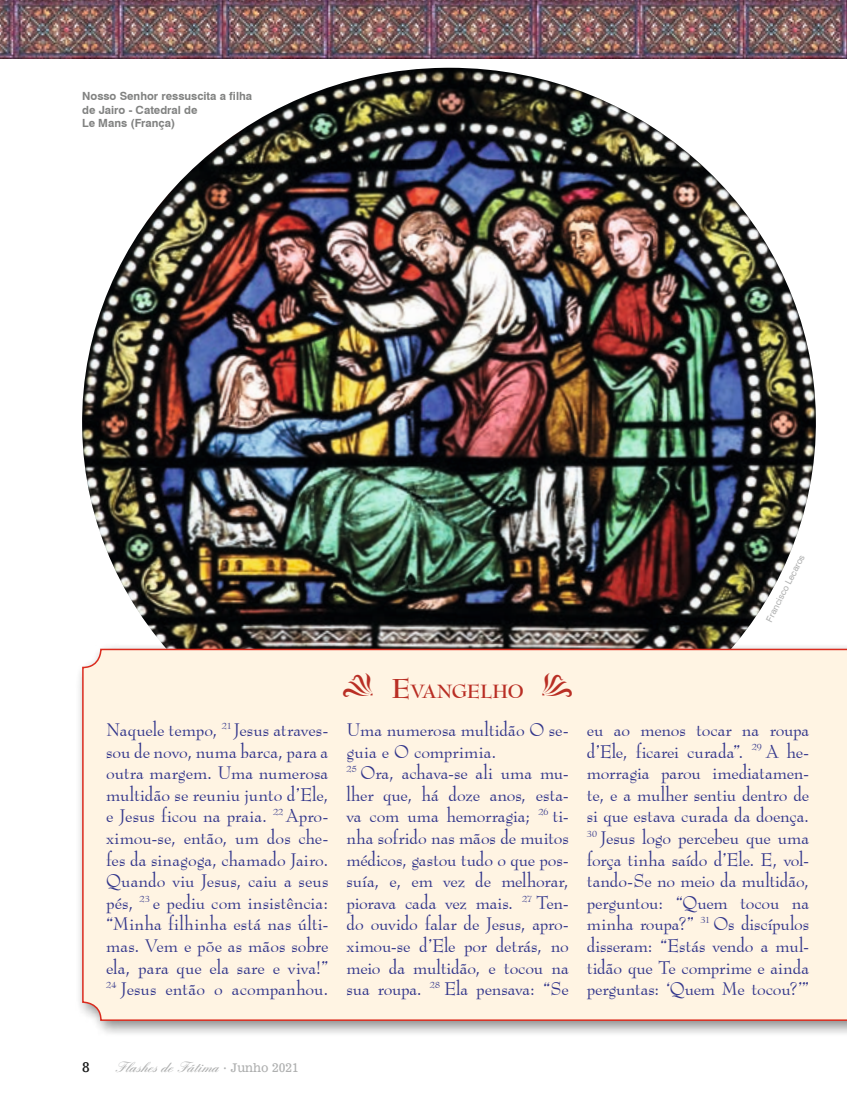
<style>
.page{position:relative;width:847px;height:1106px;background:#fff}
.page>*{position:absolute;margin:0;border:0;box-sizing:border-box;transform-origin:0 0}
.t1{font:700 18.9px "Bernhard Modern BT";letter-spacing:-.025em;color:#b92e24}
.t2{font:18px/21.6px "Bernhard Modern BT";letter-spacing:-.005em;color:#31358b;text-align:justify}
.t3{font:600 15px "Englische Sch T";color:#afb0b0}
.t4{font:13.5px "News 701 BT Roman A";color:#151616}
.t5{font:700 11.25px/13.5px "Swiss 721 BT";color:#818281}
.t6{font:9px "Swiss 721 BT";color:#afb0b0}
.s1{font-size:27px}
.s2{font-family:"News 701 BT Roman A";font-weight:400;font-size:12px}
</style>
<div class="page">
<img style="left:0;top:0;width:846px;height:59px">
<img style="left:82px;top:68px;width:734px;height:573px">
<div style="left:75px;top:641px;width:771px;height:396px;background:#151616;opacity:.5"></div>
<div style="left:82px;top:648px;width:764px;height:372px;background:#fff4e3"></div>
<svg style="left:343px;top:673px;width:29px;height:23px"></svg>
<svg style="left:542px;top:673px;width:30px;height:23px"></svg>
<p class="t5" style="left:82px;top:89px;width:171px">Nosso Senhor ressuscita a filha de Jairo - Catedral de<br>Le Mans (França)</p>
<p class="t1" style="left:391px;top:679px;width:134px"><span class="s1">E</span>vangelho</p>
<p class="t6" style="left:763px;top:618px;width:76px;rotate:-63deg">Francisco Lecaros</p>
<p class="t2" style="left:106px;top:718px;width:224px">Naquele tempo, <sup>21</sup> Jesus atraves&shy;sou de novo, numa barca, para a outra margem. Uma numerosa multidão se reuniu junto d’Ele, e Jesus ficou na praia. <sup>22</sup> Apro&shy;ximou-se, então, um dos che&shy;fes da sinagoga, chamado Jairo.<br>Quando viu Jesus, caiu a seus pés, <sup>23</sup> e pediu com insistência: “Minha filhinha está nas últi&shy;mas. Vem e põe as mãos sobre ela, para que ela sare e viva!” <sup>24</sup> Jesus então o acompanhou.</p>
<p class="t2" style="left:346px;top:718px;width:224px;text-align:left">Uma numerosa multidão O se&shy;guia e O comprimia.<br><sup>25</sup> Ora, achava-se ali uma mu&shy;lher que, há doze anos, esta&shy;va com uma hemorragia; <sup>26</sup> ti&shy;nha sofrido nas mãos de muitos médicos, gastou tudo o que pos&shy;suía, e, em vez de melhorar, piorava cada vez mais. <sup>27</sup> Ten&shy;do ouvido falar de Jesus, apro&shy;ximou-se d’Ele por detrás, no meio da multidão, e tocou na sua roupa. <sup>28</sup> Ela pensava: “Se</p>
<p class="t2" style="left:586px;top:718px;width:224px">eu ao menos tocar na roupa d’Ele, ficarei curada”. <sup>29</sup> A he&shy;morragia parou imediatamen&shy;te, e a mulher sentiu dentro de si que estava curada da doença.<br><sup>30</sup> Jesus logo percebeu que uma força tinha saído d’Ele. E, vol&shy;tando-Se no meio da multidão, perguntou: “Quem tocou na minha roupa?” <sup>31</sup> Os discípulos disseram: “Estás vendo a mul&shy;tidão que Te comprime e ainda perguntas: ‘Quem Me tocou?’”</p>
<p class="t4" style="left:82px;top:1058px;width:9px">8</p>
<p class="t3" style="left:114px;top:1058px;width:186px">Flashes de Fátima <sub>·</sub> <span class="s2">Junho 2021</span></p>
</div>
